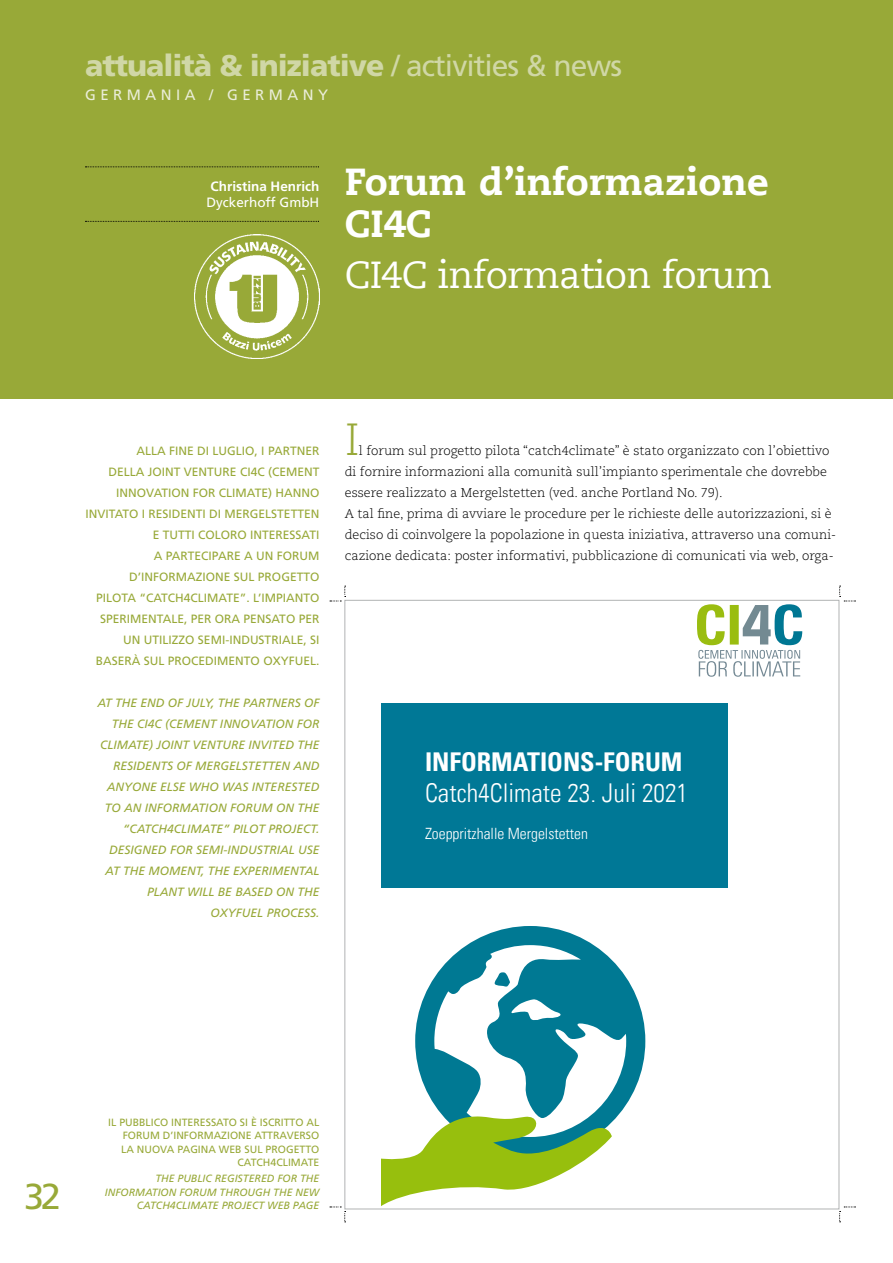
<style>
.page{position:relative;width:893px;height:1263px;background:#fff}
.page>*{position:absolute;margin:0;border:0;box-sizing:border-box;transform-origin:0 0}
.t1{font:300 45px "Caecilia LT Std";color:#98a938}
.t2{font:800 37.5px/42px "Caecilia Com 85";color:#fff}
.t3{font:37.5px "Caecilia Com 55 Roman";letter-spacing:-.02em;color:#fff}
.t4{font:36px "Frutiger LT Com";color:#98a938}
.t5{font:900 30px "Frutiger LT Com";letter-spacing:-.035em;color:#d0d7a6}
.t6{font:25.95px "Univers Com 47 Light Cond";color:#fff}
.t7{font:25.95px "Univers Com 67 Bold Cond";color:#fff}
.t8{font:15.6px "Univers Com 47 Light Cond";color:#fff}
.t9{font:15px "Frutiger LT Com";color:#eaedd8}
.t10{font:700 13.5px "Frutiger LT Com";color:#fff}
.t11{font:13.5px "Frutiger LT Com";color:#fff}
.t12{font:300 12.75px/21px "Caecilia LT Std";color:#000}
.t13{font:12px/21px "Frutiger LT Com";color:#98a938;text-align:right}
.t14{font:italic 12px/21px "Frutiger LT Com";color:#98a938;text-align:right}
.t15{font:10.5px/13.5px "Frutiger LT Com";color:#98a938;text-align:right}
.t16{font:italic 10.5px/13.5px "Frutiger LT Com";color:#98a938;text-align:right}
.s1{font-weight:400}
</style>
<div class="page">
<div style="left:0;top:0;width:893px;height:398px;background:#98a938"></div>
<svg style="left:85px;top:166px;width:234px;height:1px"></svg>
<svg style="left:85px;top:221px;width:234px;height:1px"></svg>
<img style="left:195px;top:234px;width:125px;height:125px">
<div style="left:381px;top:703px;width:346px;height:185px;background:#007896"></div>
<svg style="left:697px;top:604px;width:105px;height:73px"></svg>
<svg style="left:415px;top:926px;width:230px;height:196px;fill:#007993"></svg>
<svg style="left:381px;top:1114px;width:231px;height:92px"></svg>
<svg style="left:493px;top:972px;width:17px;height:15px"></svg>
<svg style="left:330px;top:586px;width:16px;height:16px"></svg>
<svg style="left:839px;top:586px;width:16px;height:16px"></svg>
<svg style="left:330px;top:1206px;width:16px;height:16px"></svg>
<svg style="left:839px;top:1206px;width:16px;height:16px"></svg>
<h3 class="t5" style="left:85px;top:47px;width:539px">attualità &amp; iniziative <span class="s1">/ ACTIVITIES &amp; NEWS</span></h3>
<p class="t9" style="left:85px;top:86px;width:15px">GERM</p>
<p class="t9" style="left:146px;top:86px;width:96px">ANI A / GERM</p>
<p class="t9" style="left:288px;top:86px;width:29px">A NY</p>
<p class="t10" style="left:211px;top:178px;width:110px">Christina Henrich</p>
<p class="t11" style="left:206px;top:194px;width:112px">DYCKERHOFF GMBH</p>
<h2 class="t2" style="left:345px;top:160px;width:425px">Forum d’informazione<br>CI4C</h2>
<h2 class="t3" style="left:345px;top:250px;width:429px">CI4C information forum</h2>
<p class="t13" style="left:85px;top:440px;width:235px">ALLA FINE DI LUGLIO, I PARTNER<br>DELLA JOINT VENTURE CI4C (CEMENT<br>I NNOVATION FOR CLIMATE) HANNO<br>INVITATO I RESIDENTI DI M ERGELSTETTEN<br>E TUTTI COLORO INTERESSATI<br>A PARTECIPARE A UN FORUM<br>D’INFORMAZIONE SUL PROGETTO<br>PILOTA “CATCH4CLIMATE”. L’IMPIANTO<br>SPERIMENTALE, PER ORA PENSATO PER<br>UN UTILIZZO SEMI-INDUSTRIALE, SI<br>BASERÀ SUL PROCEDIMENTO OXYFUEL.</p>
<p class="t14" style="left:97px;top:692px;width:223px">AT THE END OF JULY, THE PA RTNERS OF<br>THE CI4C (CEMENT INNOVATION FOR<br>CLIMATE) JOINT VENTURE INVITED THE<br>RESIDENTS OF MERGELSTETTEN A ND<br>A NYONE ELSE WHO WA S INTERESTED<br>TO A N INFORMATION FORUM ON THE “CA TCH4CLIMATE” PILOT PROJECT.<br>DESIGNED FOR SEMI-INDUSTRIA L USE<br>AT THE MOMENT, THE EXPERIMENTA L<br>PLA NT WILL BE BA SED ON THE<br>OXYFUEL PROCESS.</p>
<h1 class="t1" style="left:345px;top:414px;width:17px">I</h1>
<p class="t12" style="left:345px;top:440px;width:493px;text-indent:14px">l forum sul progetto pilota “catch4climate” è stato organizzato con l’obiettivo di fornire informazioni alla comunità sull’impianto sperimentale che dovrebbe essere realizzato a Mergelstetten (ved. anche Portland No. 79).<br>A tal fine, prima di avviare le procedure per le richieste delle autorizzazioni, si è deciso di coinvolgere la popolazione in questa iniziativa, attraverso una comuni&shy;cazione dedicata: poster informativi, pubblicazione di comunicati via web, orga-</p>
<h3 class="t7" style="left:425px;top:746px;width:259px">INFORMATIONS-FORUM</h3>
<h3 class="t6" style="left:425px;top:777px;width:265px">Catch4Climate 23. Juli 2021</h3>
<p class="t8" style="left:425px;top:824px;width:165px">Zoeppritzhalle Mergelstetten</p>
<h3 class="t4" style="left:24px;top:1174px;width:38px">32</h3>
<p class="t15" style="left:108px;top:1115px;width:213px">I L PUBBLICO INTERESSATO SI È ISCRITTO AL<br>FORUM D’INFORMAZIONE ATTRAVERSO<br>LA NUOVA PAGINA WEB SUL PROGETTO<br>CATCH4CLIMATE</p>
<p class="t16" style="left:105px;top:1171px;width:216px">THE PUBLIC REGISTERED FOR THE<br>INFORMATION FORUM THROUGH THE NEW<br>CA TCH4CLIMATE PROJECT WEB PA GE</p>
</div>
